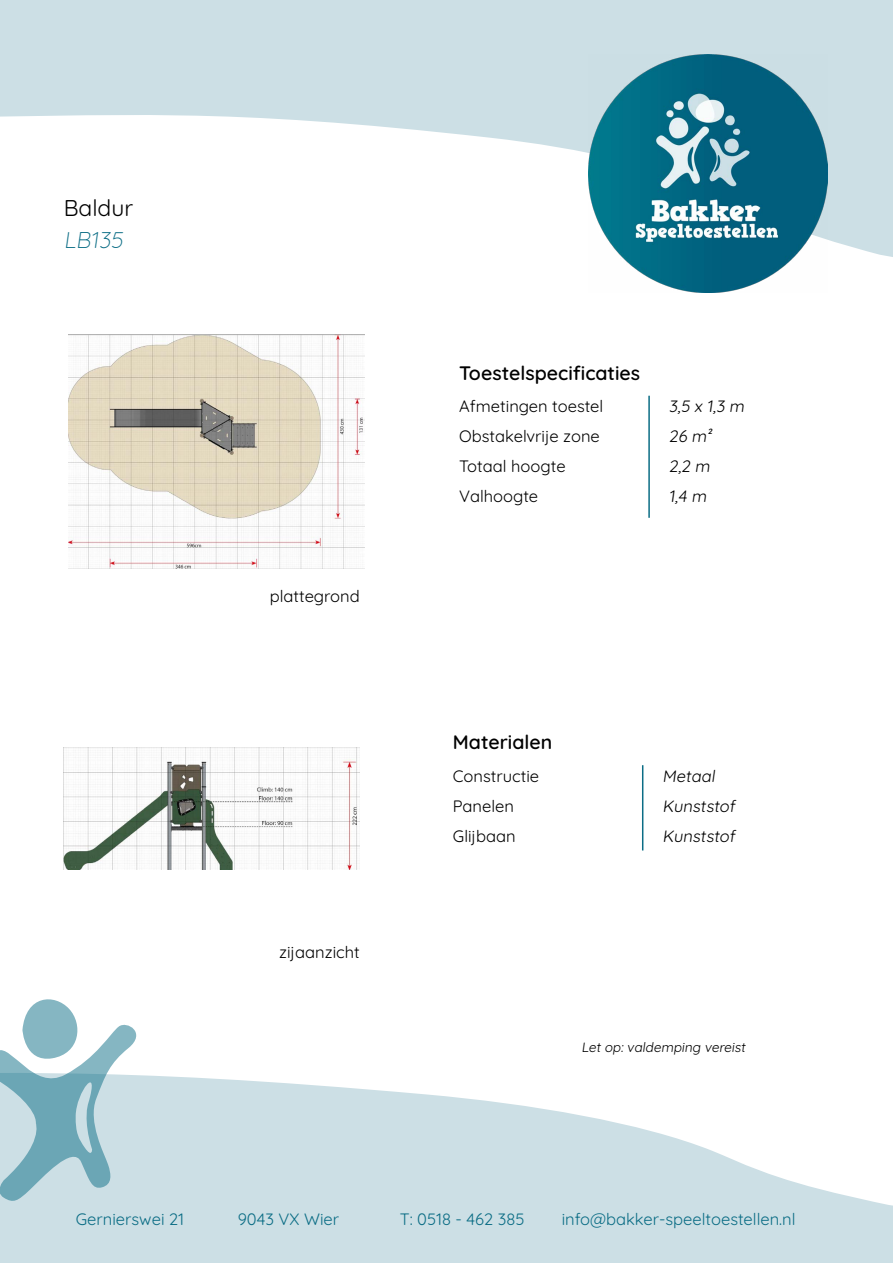
<style>
.page{position:relative;width:893px;height:1263px;background:#fff}
.page>*{position:absolute;margin:0;border:0;box-sizing:border-box;transform-origin:0 0}
.t1{font:22.8px "Quicksand";color:#000}
.t2{font:300 22.8px "Quicksand";color:#0b6d85}
.t3{font:600 19.5px "Quicksand";color:#000}
.t4{font:16.5px/30px "Quicksand";color:#000}
.t5{font:16.5px "Quicksand";color:#0b6d85}
.t6{font:13.5px "Quicksand";color:#000}
</style>
<div class="page">
<svg style="left:0;top:0;width:893px;height:257px;fill:#ccdfe5"></svg>
<img style="left:589px;top:54px;width:238px;height:238px">
<svg style="left:0;top:1075px;width:893px;height:188px;fill:#ccdfe5"></svg>
<svg style="left:0;top:999px;width:136px;height:202px"></svg>
<img style="left:68px;top:335px;width:296px;height:234px">
<img style="left:64px;top:748px;width:296px;height:122px">
<hr style="left:648px;top:396px;width:2px;height:122px;background:#0b6d85">
<hr style="left:642px;top:765px;width:1px;height:85px;background:#0b6d85">
<h1 class="t1" style="left:64px;top:191px;width:71px">Baldur</h1>
<h1 class="t2" style="left:64px;top:222px;width:65px">LB135</h1>
<p class="t4" style="left:270px;top:580px;width:91px">plattegrond</p>
<p class="t4" style="left:279px;top:936px;width:82px">zijaanzicht</p>
<p class="t3" style="left:459px;top:358px;width:182px">Toestelspecificaties</p>
<p class="t4" style="left:459px;top:390px;width:146px">Afmetingen toestel<br>Obstakelvrije zone<br>Totaal hoogte<br>Valhoogte</p>
<p class="t4" style="left:669px;top:390px;width:80px">3,5 x 1,3 m<br>26 m²<br>2,2 m<br>1,4 m</p>
<p class="t3" style="left:453px;top:727px;width:101px">Materialen</p>
<p class="t4" style="left:453px;top:759px;width:88px">Constructie<br>Panelen<br>Glijbaan</p>
<p class="t4" style="left:662px;top:759px;width:77px">Metaal<br>Kunststof<br>Kunststof</p>
<p class="t6" style="left:581px;top:1037px;width:168px">Let op: valdemping vereist</p>
<p class="t5" style="left:76px;top:1207px;width:110px">Gernierswei 21</p>
<p class="t5" style="left:238px;top:1207px;width:103px">9043 VX Wier</p>
<p class="t5" style="left:400px;top:1207px;width:126px">T: 0518 - 462 385</p>
<p class="t5" style="left:562px;top:1207px;width:235px">info@bakker-speeltoestellen.nl</p>
</div>
